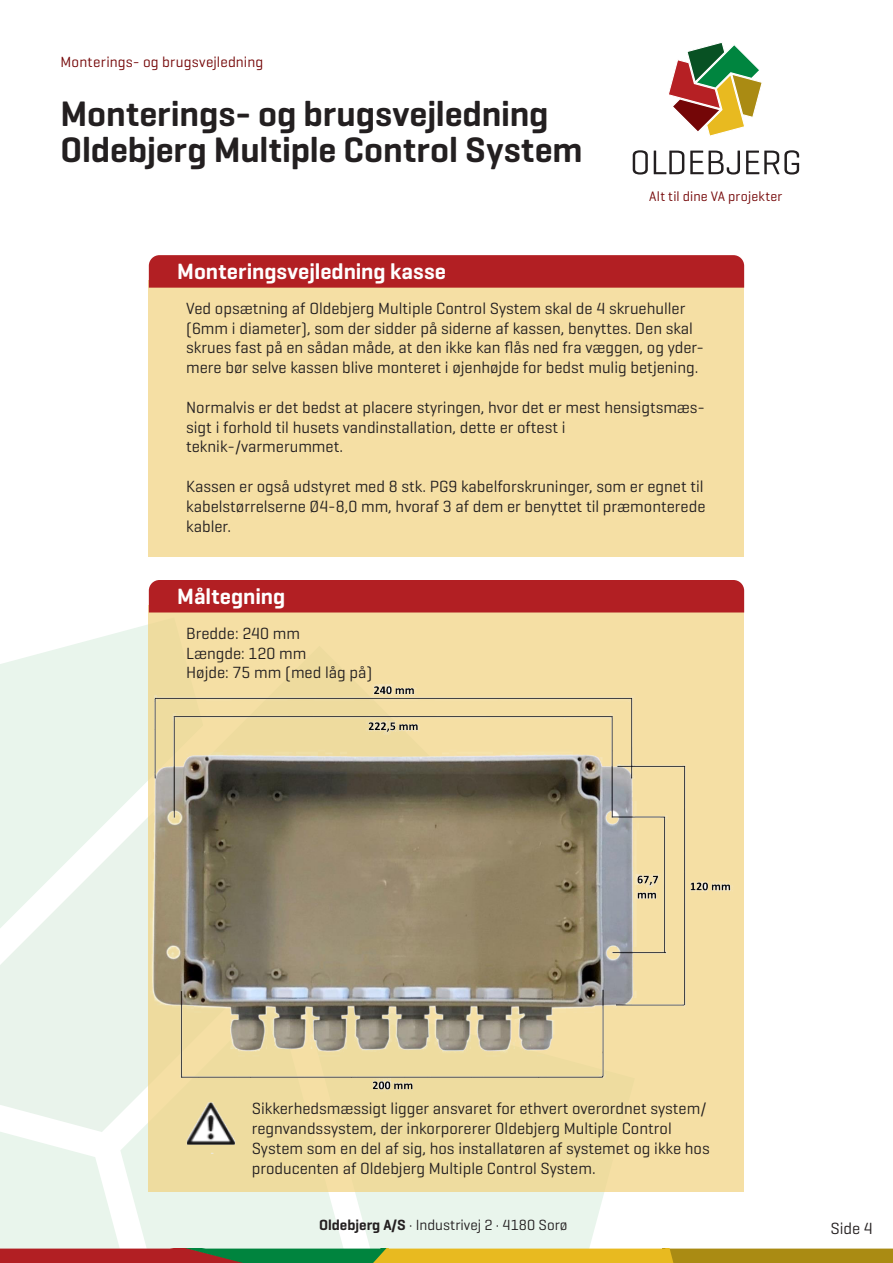
<style>
.page{position:relative;width:893px;height:1263px;background:#fff}
.page>*{position:absolute;margin:0;border:0;box-sizing:border-box;transform-origin:0 0}
.t1{font:600 36px/36px "Geogrotesque";letter-spacing:-.005em;color:#231f20}
.t2{font:600 22.5px "Geogrotesque";color:#fff}
.Brød_9pkt_på_10_8{font:16.5px/19.8px "Geogrotesque";color:#231f20}
.t3{font:15px "Geogrotesque";color:#231f20}
.t4{font:15px "Geogrotesque";letter-spacing:.01em;color:#740607}
.t5{font:13.95px "Geogrotesque";letter-spacing:.01em;color:#740607}
.s1{font-weight:600}
</style>
<div class="page">
<div style="left:0;top:947px;width:143px;height:171px;background:#e9f3eb"></div>
<svg style="left:106px;top:970px;width:43px;height:148px;background:#ebf3ec"></svg>
<svg style="left:0;top:602px;width:149px;height:345px;fill:#e9f5ec"></svg>
<svg style="left:669px;top:43px;width:93px;height:93px"></svg>
<svg style="left:633px;top:150px;width:15px;height:25px"></svg>
<svg style="left:654px;top:151px;width:30px;height:23px"></svg>
<svg style="left:690px;top:151px;width:50px;height:24px"></svg>
<svg style="left:746px;top:150px;width:53px;height:25px"></svg>
<svg style="left:0;top:1118px;width:893px;height:145px"></svg>
<div style="left:149px;top:280px;width:595px;height:277px;background:#f5dfa4"></div>
<div style="left:149px;top:255px;width:595px;height:33px;background:#b21f23"></div>
<div style="left:149px;top:605px;width:595px;height:587px;background:#f5dfa4"></div>
<div style="left:149px;top:580px;width:595px;height:32px;background:#b21f23"></div>
<img style="left:143px;top:684px;width:588px;height:407px">
<img style="left:187px;top:1102px;width:48px;height:43px">
<p class="t4" style="left:61px;top:52px;width:204px">Monterings- og brugsvejledning</p>
<p class="t1" style="left:61px;top:95px;width:523px">Monterings- og brugsvejledning<br>Oldebjerg Multiple Control System</p>
<p class="t2" style="left:177px;top:258px;width:270px">Monteringsvejledning kasse</p>
<p class="t5" style="left:649px;top:188px;width:135px">Alt til dine VA projekter</p>
<p class="Brød_9pkt_på_10_8" style="left:186px;top:298px;width:519px">Ved opsætning af Oldebjerg Multiple Control System skal de 4 skruehuller (6mm i diameter), som der sidder på siderne af kassen, benyttes. Den skal skrues fast på en sådan måde, at den ikke kan flås ned fra væggen, og yder&shy;mere bør selve kassen blive monteret i øjenhøjde for bedst mulig betjening.</p>
<p class="Brød_9pkt_på_10_8" style="left:186px;top:397px;width:520px">Normalvis er det bedst at placere styringen, hvor det er mest hensigtsmæs&shy;sigt i forhold til husets vandinstallation, dette er oftest i teknik-/varmerummet.</p>
<p class="Brød_9pkt_på_10_8" style="left:186px;top:476px;width:521px;text-align:justify">Kassen er også udstyret med 8 stk. PG9 kabelforskruninger, som er egnet til kabelstørrelserne Ø4-8,0 mm, hvoraf 3 af dem er benyttet til præmonterede kabler.</p>
<p class="t2" style="left:177px;top:583px;width:109px">Måltegning</p>
<p class="Brød_9pkt_på_10_8" style="left:186px;top:623px;width:115px">Bredde: 240 mm</p>
<p class="Brød_9pkt_på_10_8" style="left:186px;top:642px;width:122px">Længde: 120 mm</p>
<p class="Brød_9pkt_på_10_8" style="left:186px;top:662px;width:188px">Højde: 75 mm (med låg på)</p>
<p class="Brød_9pkt_på_10_8" style="left:252px;top:1098px;width:460px">Sikkerhedsmæssigt ligger ansvaret for ethvert overordnet system/ regnvandssystem, der inkorporerer Oldebjerg Multiple Control System som en del af sig, hos installatøren af systemet og ikke hos producenten af Oldebjerg Multiple Control System.</p>
<p class="t3" style="left:319px;top:1215px;width:250px"><span class="s1">Oldebjerg A/S</span> · Industrivej 2 · 4180 Sorø</p>
<p class="Brød_9pkt_på_10_8" style="left:830px;top:1217px;width:44px">Side 4</p>
</div>
